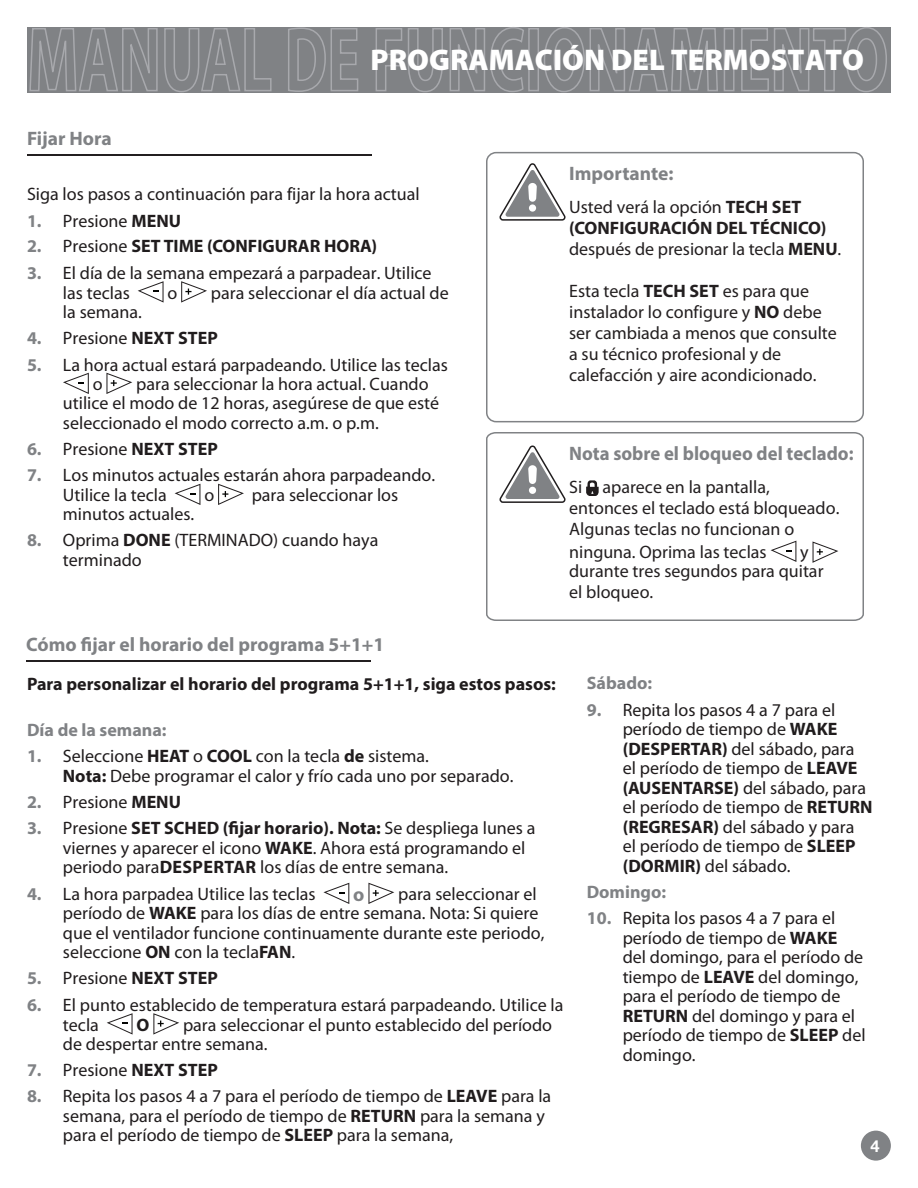
<style>
.page{position:relative;width:918px;height:1188px;background:#fff}
.page>*{position:absolute;margin:0;border:0;box-sizing:border-box;transform-origin:0 0}
.t1{font:900 30px "Myriad Pro";color:#fff}
.t2{font:700 19.5px "Myriad Pro";color:#808285}
.t3{font:700 19.5px "Myriad Pro";color:#808285;scale:.96 1}
.t4{font:18px/19.5px "Myriad Pro";color:#201c1d}
.t5{font:18px/21px "Myriad Pro";color:#231f20}
.t6{font:700 18px "Myriad Pro";color:#201c1d}
.t7{font:700 18px "Myriad Pro";color:#808285}
.t8{font:700 16.5px "Helvetica Neue";color:#fff}
.s1{font-weight:700;color:#808285}
.s2{font-weight:700}
.s3{color:#808285}
.s4{font-weight:400}
.s5{color:#201c1d}
</style>
<div class="page">
<div style="left:27px;top:27px;width:864px;height:66px;background:#808285"></div>
<div style="left:861px;top:1131px;width:30px;height:30px;background:#808285;border-radius:50%"></div>
<svg style="left:29px;top:28px;width:243px;height:65px"></svg>
<svg style="left:288px;top:27px;width:71px;height:65px"></svg>
<svg style="left:375px;top:27px;width:149px;height:66px"></svg>
<div style="left:528px;top:28px;width:11px;height:63px;border:2px solid #a8a9ad"></div>
<svg style="left:544px;top:27px;width:174px;height:66px"></svg>
<div style="left:724px;top:28px;width:11px;height:63px;border:2px solid #a8a9ad"></div>
<svg style="left:741px;top:27px;width:146px;height:66px"></svg>
<hr style="left:27px;top:155px;width:344px;height:1px;background:#231f20">
<svg style="left:138px;top:281px;width:26px;height:22px"></svg>
<svg style="left:181px;top:281px;width:26px;height:22px"></svg>
<svg style="left:63px;top:373px;width:26px;height:21px"></svg>
<svg style="left:106px;top:373px;width:26px;height:21px"></svg>
<svg style="left:175px;top:484px;width:25px;height:21px"></svg>
<svg style="left:218px;top:484px;width:26px;height:21px"></svg>
<hr style="left:26px;top:660px;width:345px;height:2px;background:#231f20">
<svg style="left:323px;top:883px;width:26px;height:21px"></svg>
<svg style="left:368px;top:883px;width:26px;height:21px"></svg>
<svg style="left:107px;top:1013px;width:26px;height:22px"></svg>
<svg style="left:153px;top:1013px;width:26px;height:22px"></svg>
<div style="left:486px;top:152px;width:378px;height:270px;border:2px solid #808285;border-radius:9px"></div>
<svg style="left:499px;top:163px;width:67px;height:58px"></svg>
<svg style="left:486px;top:432px;width:378px;height:189px"></svg>
<svg style="left:499px;top:445px;width:68px;height:59px"></svg>
<p class="t1" style="left:371px;top:40px;width:495px">PROGRAMACIÓN DEL TERMOSTATO</p>
<p class="t2" style="left:27px;top:126px;width:86px">Fijar Hora</p>
<p class="t4" style="left:27px;top:184px;width:394px">Siga los pasos a continuación para fijar la hora actual</p>
<p class="t4" style="left:27px;top:211px;width:156px"><span class="s1">1.</span> Presione <span class="s2">MENU</span></p>
<p class="t6" style="left:27px;top:235px;width:352px"><span class="s3">2.</span> <span class="s4">Presione</span> SET TIME (CONFIGURAR HORA)</p>
<p class="t4" style="left:63px;top:263px;width:370px;line-height:20.2px;text-indent:-36px"><span class="s1">3.</span> El día de la semana empezará a parpadear. Utilice las teclas</p>
<p class="t4" style="left:167px;top:283px;width:11px">o</p>
<p class="t4" style="left:211px;top:283px;width:239px">para seleccionar el día actual de</p>
<p class="t4" style="left:63px;top:302px;width:80px">la semana.</p>
<p class="t4" style="left:27px;top:328px;width:192px"><span class="s1">4.</span> Presione <span class="s2">NEXT STEP</span></p>
<p class="t4" style="left:93px;top:355px;width:357px;text-indent:-66px"><span class="s1">5.</span> La hora actual estará parpadeando. Utilice las teclas o</p>
<p class="t4" style="left:63px;top:375px;width:378px;text-indent:73px">para seleccionar la hora actual. Cuando utilice el modo de 12 horas, asegúrese de que esté seleccionado el modo correcto a.m. o p.m.</p>
<p class="t4" style="left:27px;top:439px;width:192px"><span class="s1">6.</span> Presione <span class="s2">NEXT STEP</span></p>
<p class="t4" style="left:63px;top:465px;width:374px;line-height:20.2px;text-indent:-36px"><span class="s1">7.</span> Los minutos actuales estarán ahora parpadeando.<br>Utilice la tecla</p>
<p class="t4" style="left:204px;top:486px;width:11px">o</p>
<p class="t4" style="left:252px;top:486px;width:148px">para seleccionar los</p>
<p class="t4" style="left:63px;top:505px;width:133px">minutos actuales.</p>
<p class="t4" style="left:63px;top:531px;width:317px;text-indent:-36px"><span class="s1">8.</span> Oprima <span class="s2">DONE</span> (TERMINADO) cuando haya terminado</p>
<p class="t2" style="left:569px;top:160px;width:106px">Importante:</p>
<p class="t5" style="left:569px;top:197px;width:274px">Usted verá la opción <span class="s2">TECH SET (CONFIGURACIÓN DEL TÉCNICO) </span>después de presionar la tecla <span class="s2">MENU</span>.</p>
<p class="t5" style="left:569px;top:281px;width:269px">Esta tecla <span class="s2">TECH SET</span> es para que instalador lo configure y <span class="s2">NO</span> debe ser cambiada a menos que consulte a su técnico profesional y de calefacción y aire acondicionado.</p>
<p class="t3" style="left:569px;top:440px;width:298px">Nota sobre el bloqueo del teclado:</p>
<p class="t5" style="left:569px;top:477px;width:272px;line-height:21.5px">Si aparece en la pantalla, entonces el teclado está bloqueado.<br>Algunas teclas no funcionan o ninguna. Oprima las teclas</p>
<p class="t5" style="left:569px;top:542px;width:256px;line-height:20.2px;text-indent:231px"><span class="s5">y </span>durante tres segundos para quitar el bloqueo.</p>
<p class="t2" style="left:26px;top:632px;width:360px">Cómo fijar el horario del programa 5+1+1</p>
<p class="t6" style="left:27px;top:673px;width:530px">Para personalizar el horario del programa 5+1+1, siga estos pasos:</p>
<p class="t7" style="left:27px;top:718px;width:141px">Día de la semana:</p>
<p class="t4" style="left:63px;top:747px;width:452px;text-indent:-36px"><span class="s1">1.</span> Seleccione <span class="s2">HEAT</span> o <span class="s2">COOL</span> con la tecla <span class="s2">de</span> sistema.<br><span class="s2">Nota:</span> Debe programar el calor y frío cada uno por separado.</p>
<p class="t4" style="left:27px;top:793px;width:156px"><span class="s1">2.</span> Presione <span class="s2">MENU</span></p>
<p class="t4" style="left:63px;top:819px;width:474px;text-indent:-36px"><span class="s1">3.</span> Presione <span class="s2">SET SCHED (fijar horario). Nota:</span> Se despliega lunes a viernes y aparecer el icono <span class="s2">WAKE</span>. Ahora está programando el periodo para<span class="s2">DESPERTAR</span> los días de entre semana.</p>
<p class="t4" style="left:27px;top:885px;width:290px"><span class="s1">4.</span> La hora parpadea Utilice las teclas</p>
<p class="t2" style="left:353px;top:882px;width:13px">o</p>
<p class="t4" style="left:63px;top:885px;width:483px;text-indent:335px">para seleccionar el período de <span class="s2">WAKE</span> para los días de entre semana. Nota: Si quiere que el ventilador funcione continuamente durante este periodo, seleccione <span class="s2">ON</span> con la tecla<span class="s2">FAN</span>.</p>
<p class="t4" style="left:27px;top:969px;width:192px"><span class="s1">5.</span> Presione <span class="s2">NEXT STEP</span></p>
<p class="t4" style="left:63px;top:995px;width:502px;line-height:20.2px;text-indent:-36px"><span class="s1">6.</span> El punto establecido de temperatura estará parpadeando. Utilice la tecla</p>
<p class="t4" style="left:63px;top:1015px;width:491px;text-indent:120px">para seleccionar el punto establecido del período de despertar entre semana.</p>
<p class="t4" style="left:27px;top:1060px;width:192px"><span class="s1">7.</span> Presione <span class="s2">NEXT STEP</span></p>
<p class="t4" style="left:63px;top:1087px;width:490px;text-indent:-36px"><span class="s1">8.</span> Repita los pasos 4 a 7 para el período de tiempo de <span class="s2">LEAVE</span> para la semana, para el período de tiempo de <span class="s2">RETURN</span> para la semana y para el período de tiempo de <span class="s2">SLEEP</span> para la semana,</p>
<p class="t6" style="left:137px;top:1013px;width:14px">O</p>
<p class="t7" style="left:587px;top:671px;width:67px">Sábado:</p>
<p class="t4" style="left:623px;top:700px;width:251px;text-indent:-36px"><span class="s1">9.</span> Repita los pasos 4 a 7 para el período de tiempo de <span class="s2">WAKE (DESPERTAR)</span> del sábado, para<br>el período de tiempo de <span class="s2">LEAVE (AUSENTARSE)</span> del sábado, para el período de tiempo de <span class="s2">RETURN (REGRESAR)</span> del sábado y para<br>el período de tiempo de <span class="s2">SLEEP (DORMIR)</span> del sábado.</p>
<p class="t7" style="left:587px;top:880px;width:81px">Domingo:</p>
<p class="t4" style="left:623px;top:909px;width:245px;text-indent:-36px"><span class="s1">10.</span> Repita los pasos 4 a 7 para el período de tiempo de <span class="s2">WAKE<br></span>del domingo, para el período de tiempo de <span class="s2">LEAVE</span> del domingo, para el período de tiempo de<br><span class="s2">RETURN</span> del domingo y para el período de tiempo de <span class="s2">SLEEP</span> del domingo.</p>
<p class="t8" style="left:871px;top:1136px;width:11px">4</p>
</div>
